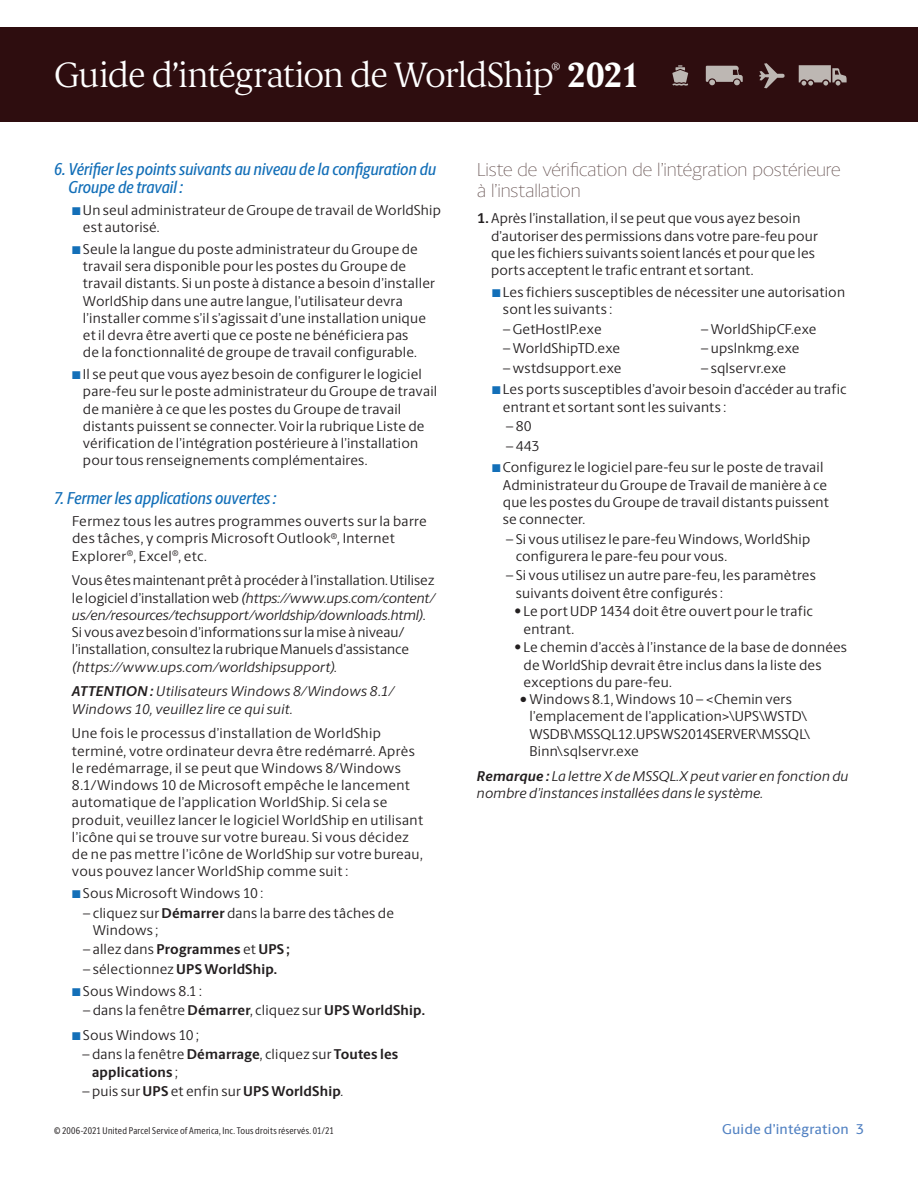
<style>
.page{position:relative;width:918px;height:1188px;background:#fff}
.page>*{position:absolute;margin:0;border:0;box-sizing:border-box;transform-origin:0 0}
.t1{font:200 35.25px "UPS Berlingske Serif Tx";letter-spacing:-.03em;color:#fff}
.t2{font:200 18.75px/21px "UPS Berlingske Sans";letter-spacing:-.005em;color:#64504f}
.t3{font:italic 500 17.25px/18px "UPS Berlingske Sans Cn";letter-spacing:.005em;color:#136fb8}
.t4{font:14.25px/17.2px "UPS Berlingske Sans";letter-spacing:.015em;color:#231f20}
.t5{font:14.25px/17.2px "UPS Berlingske Sans";letter-spacing:-.005em;color:#231f20}
.t6{font:italic 14.25px/24.8px "UPS Berlingske Sans";letter-spacing:.015em;color:#231f20}
.t7{font:700 14.25px/17.2px "UPS Berlingske Sans";letter-spacing:.01em;color:#231f20}
.t8{font:500 14.25px "UPS Berlingske Sans";letter-spacing:.015em;color:#5181c2}
.t9{font:9.75px "UPS Berlingske Sans Cn";letter-spacing:.025em;color:#231f20}
.s1{font-weight:700}
.s2{color:#136fb8}
.s3{font-style:italic}
.s4{font-weight:400}
</style>
<div class="page">
<div style="left:0;top:27px;width:918px;height:95px;background:#2e0d0f"></div>
<svg style="left:672px;top:65px;width:16px;height:21px"></svg>
<svg style="left:706px;top:66px;width:37px;height:20px"></svg>
<svg style="left:759px;top:63px;width:26px;height:25px"></svg>
<svg style="left:799px;top:65px;width:48px;height:21px"></svg>
<h1 class="t1" style="left:54px;top:51px;width:588px">Guide d’intégration de WorldShip<sup>®</sup> <span class="s1">2021</span></h1>
<p class="t3" style="left:69px;top:159px;width:369px;text-indent:-15px">6. Vérifier les points suivants au niveau de la configuration du<br>Groupe de travail :</p>
<p class="t4" style="left:83px;top:201px;width:360px;text-indent:-11px"><span class="s2">■</span> Un seul administrateur de Groupe de travail de WorldShip est autorisé.</p>
<p class="t4" style="left:83px;top:240px;width:353px;text-indent:-11px"><span class="s2">■</span> Seule la langue du poste administrateur du Groupe de travail sera disponible pour les postes du Groupe de travail distants. Si un poste à distance a besoin d’installer WorldShip dans une autre langue, l’utilisateur devra l’installer comme s’il s’agissait d’une installation unique et il devra être averti que ce poste ne bénéficiera pas<br>de la fonctionnalité de groupe de travail configurable.</p>
<p class="t4" style="left:83px;top:365px;width:356px;text-indent:-11px"><span class="s2">■</span> Il se peut que vous ayez besoin de configurer le logiciel pare‑feu sur le poste administrateur du Groupe de travail de manière à ce que les postes du Groupe de travail distants puissent se connecter. Voir la rubrique Liste de vérification de l’intégration postérieure à l’installation pour tous renseignements complémentaires.</p>
<p class="t3" style="left:54px;top:488px;width:224px">7. Fermer les applications ouvertes :</p>
<p class="t4" style="left:72px;top:512px;width:356px">Fermez tous les autres programmes ouverts sur la barre des tâches, y compris Microsoft Outlook<sup>®</sup>, Internet<br>Explorer<sup>®</sup>, Excel<sup>®</sup>, etc.</p>
<p class="t5" style="left:72px;top:571px;width:365px">Vous êtes maintenant prêt à procéder à l’installation. Utilisez le logiciel d’installation web <span class="s3">(https://www.ups.com/content/ us/en/resources/techsupport/worldship/downloads.html)</span>.<br>Si vous avez besoin d’informations sur la mise à niveau/ l’installation, consultez la rubrique Manuels d’assistance</p>
<p class="t6" style="left:72px;top:654px;width:324px">(https://www.ups.com/worldshipsupport).<br><span class="s1">ATTENTION :</span> Utilisateurs Windows 8/Windows 8.1/</p>
<p class="t6" style="left:72px;top:696px;width:222px">Windows 10, veuillez lire ce qui suit.</p>
<p class="t4" style="left:72px;top:724px;width:353px">Une fois le processus d’installation de WorldShip terminé, votre ordinateur devra être redémarré. Après le redémarrage, il se peut que Windows 8/Windows 8.1/Windows 10 de Microsoft empêche le lancement automatique de l’application WorldShip. Si cela se produit, veuillez lancer le logiciel WorldShip en utilisant l’icône qui se trouve sur votre bureau. Si vous décidez de ne pas mettre l’icône de WorldShip sur votre bureau, vous pouvez lancer WorldShip comme suit :</p>
<p class="t4" style="left:72px;top:884px;width:193px"><span class="s2">■</span> Sous Microsoft Windows 10 :</p>
<p class="t4" style="left:93px;top:903px;width:303px;text-indent:-10px">– cliquez sur <span class="s1">Démarrer</span> dans la barre des tâches de<br>Windows ;</p>
<p class="t7" style="left:83px;top:941px;width:208px"><span class="s4">– allez dans</span> Programmes <span class="s4">et</span> UPS ;</p>
<p class="t4" style="left:83px;top:960px;width:196px">– sélectionnez <span class="s1">UPS WorldShip.</span></p>
<p class="t4" style="left:72px;top:981px;width:132px"><span class="s2">■</span> Sous Windows 8.1 :</p>
<p class="t4" style="left:83px;top:1001px;width:343px">– dans la fenêtre <span class="s1">Démarrer</span>, cliquez sur <span class="s1">UPS WorldShip.</span></p>
<p class="t4" style="left:72px;top:1026px;width:128px"><span class="s2">■</span> Sous Windows 10 ;</p>
<p class="t7" style="left:92px;top:1046px;width:308px;text-indent:-10px"><span class="s4">– dans la fenêtre</span> Démarrage<span class="s4">, cliquez sur</span> Toutes les applications <span class="s4">;</span></p>
<p class="t4" style="left:83px;top:1082px;width:262px">– puis sur <span class="s1">UPS</span> et enfin sur <span class="s1">UPS WorldShip</span>.</p>
<h2 class="t2" style="left:477px;top:159px;width:365px">Liste de vérification de l’intégration postérieure à l’installation</h2>
<p class="t4" style="left:491px;top:209px;width:328px;text-indent:-14px"><span class="s1">1.</span> Après l’installation, il se peut que vous ayez besoin d’autoriser des permissions dans votre pare-feu pour que les fichiers suivants soient lancés et pour que les ports acceptent le trafic entrant et sortant.</p>
<p class="t4" style="left:503px;top:283px;width:344px;text-indent:-11px"><span class="s2">■</span> Les fichiers susceptibles de nécessiter une autorisation sont les suivants :</p>
<p class="t4" style="left:503px;top:320px;width:100px">– GetHostIP.exe</p>
<p class="t4" style="left:503px;top:339px;width:119px">– WorldShipTD.exe</p>
<p class="t4" style="left:503px;top:359px;width:120px">– wstdsupport.exe</p>
<p class="t4" style="left:701px;top:320px;width:117px">– WorldShipCF.exe</p>
<p class="t4" style="left:701px;top:339px;width:100px">– upslnkmg.exe</p>
<p class="t4" style="left:701px;top:359px;width:86px">– sqlservr.exe</p>
<p class="t4" style="left:503px;top:380px;width:345px;text-indent:-11px"><span class="s2">■</span> Les ports susceptibles d’avoir besoin d’accéder au trafic entrant et sortant sont les suivants :</p>
<p class="t4" style="left:506px;top:417px;width:27px">– 80</p>
<p class="t4" style="left:506px;top:437px;width:35px">– 443</p>
<p class="t4" style="left:503px;top:458px;width:327px;text-indent:-11px"><span class="s2">■</span> Configurez le logiciel pare-feu sur le poste de travail Administrateur du Groupe de Travail de manière à ce que les postes du Groupe de travail distants puissent se connecter.</p>
<p class="t4" style="left:516px;top:530px;width:296px;text-indent:-10px">– Si vous utilisez le pare-feu Windows, WorldShip configurera le pare-feu pour vous.</p>
<p class="t4" style="left:516px;top:566px;width:302px;text-indent:-10px">– Si vous utilisez un autre pare-feu, les paramètres suivants doivent être configurés :</p>
<p class="t4" style="left:524px;top:602px;width:291px;text-indent:-9px">• Le port UDP 1434 doit être ouvert pour le trafic entrant.</p>
<p class="t4" style="left:524px;top:638px;width:325px;text-indent:-9px">• Le chemin d’accès à l’instance de la base de données de WorldShip devrait être inclus dans la liste des exceptions du pare-feu.</p>
<p class="t4" style="left:530px;top:690px;width:282px;text-indent:-9px">● Windows 8.1, Windows 10 – &lt;Chemin vers l’emplacement de l’application&gt;\UPS\WSTD\ WSDB\MSSQL12.UPSWS2014SERVER\MSSQL\ Binn\sqlservr.exe</p>
<p class="t6" style="left:477px;top:767px;width:373px;line-height:17.2px"><span class="s1">Remarque :</span> La lettre X de MSSQL.X peut varier en fonction du nombre d’instances installées dans le système.</p>
<p class="t9" style="left:54px;top:1124px;width:281px">© 2006-2021 United Parcel Service of America, Inc. Tous droits réservés. 01/21</p>
<p class="t8" style="left:722px;top:1117px;width:143px">Guide d’intégration 3</p>
</div>
